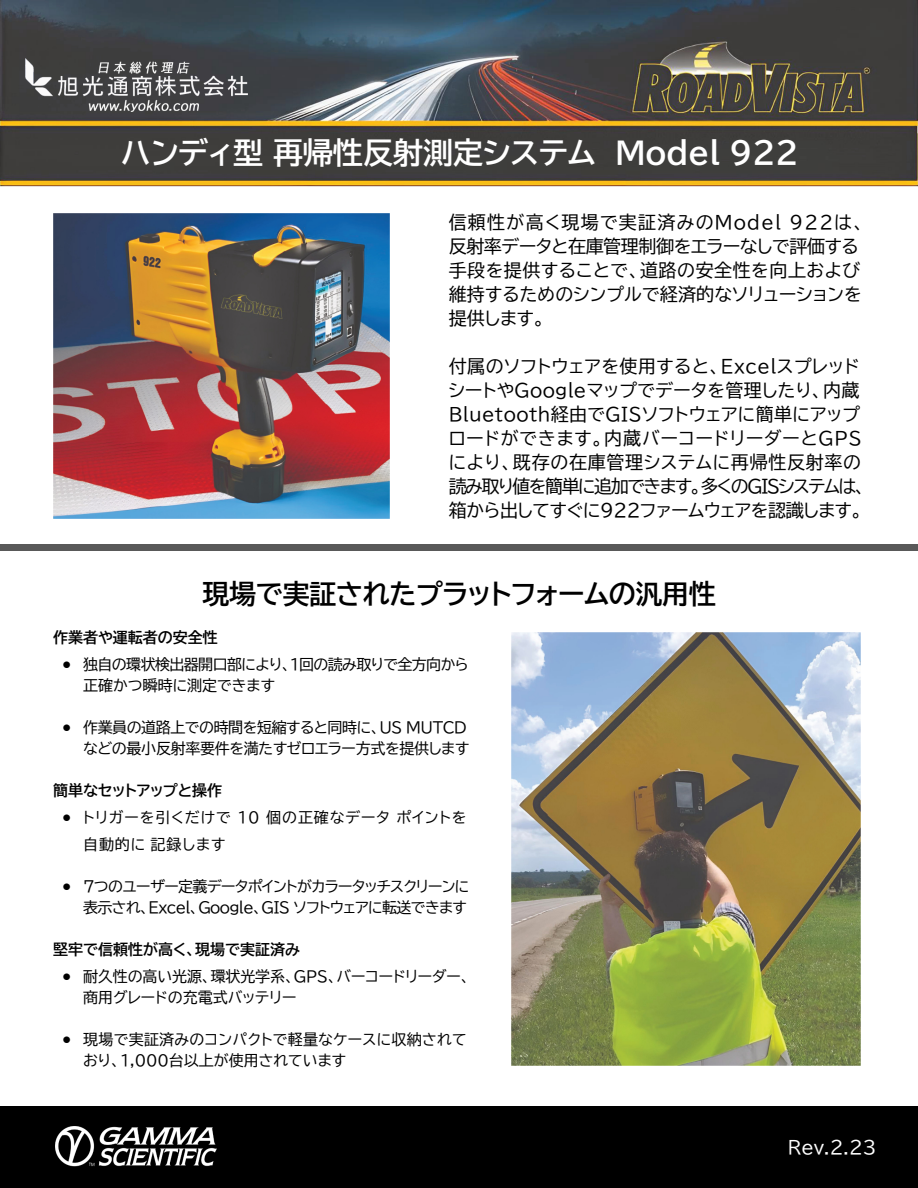
<style>
.page{position:relative;width:918px;height:1188px;background:#fff}
.page>*{position:absolute;margin:0;border:0;box-sizing:border-box;transform-origin:0 0}
.t1{font:30px "BIZ UDP Gothic Bold";color:#fff}
.t2{font:27px "BIZ UDP Gothic Bold";letter-spacing:-.01em;color:#000}
.t3{font:18px/24px "BIZ UDP Gothic";letter-spacing:.02em;color:#000}
.t4{font:18px "BIZ UDP Gothic";color:#fff}
.t5{font:15px/21px "BIZ UDP Gothic";letter-spacing:-.04em;color:#000}
.t6{font:15px/21px "BIZ UDP Gothic";letter-spacing:-.02em;color:#000;text-align:right}
.t7{font:15px/21px "BIZ UDP Gothic";letter-spacing:.02em;color:#000}
.t8{font:15px "BIZ UDP Gothic Bold";color:#000}
.t9{font:15px/27px "BIZ UDP Gothic";letter-spacing:.06em;color:#000}
.s1{font-size:30px}
</style>
<div class="page">
<div style="left:0;top:544px;width:918px;height:7px;background:#595959"></div>
<img style="left:0;top:0;width:918px;height:187px">
<img style="left:248px;top:77px;width:39px;height:23px">
<img style="left:20px;top:36px;width:292px;height:18px">
<img style="left:25px;top:59px;width:223px;height:53px">
<div style="left:0;top:1106px;width:918px;height:82px;background:#000"></div>
<img style="left:56px;top:1127px;width:161px;height:40px">
<img style="left:53px;top:213px;width:337px;height:306px">
<img style="left:511px;top:633px;width:350px;height:433px">
<h1 class="t1" style="left:121px;top:138px;width:678px">ハンディ型再帰性反射測定システム Model 922</h1>
<p class="t3" style="left:449px;top:210px;width:417px">信頼性が高く現場で実証済みのModel 922は、反射率データと在庫管理制御をエラーなしで評価する手段を提供することで、道路の安全性を向上および維持するためのシンプルで経済的なソリューションを提供します。</p>
<p class="t3" style="left:449px;top:354px;width:419px">付属のソフトウェアを使用すると、ExcelスプレッドシートやGoogleマップでデータを管理したり、内蔵<br>Bluetooth経由でGISソフトウェアに簡単にアップロードができます。内蔵バーコードリーダーとGPSにより、既存の在庫管理システムに再帰性反射率の読み取り値を簡単に追加できます。多くのGISシステムは、箱から出してすぐに922ファームウェアを認識します。</p>
<h2 class="t2" style="left:203px;top:581px;width:515px">現場で実証されたプラットフォームの汎用性</h2>
<p class="t8" style="left:53px;top:630px;width:166px">作業者や運転者の安全性</p>
<p class="t5" style="left:83px;top:654px;width:387px;text-indent:-22px"><span class="s1">•</span> 独自の環状検出器開口部により、1回の読み取りで全方向から正確かつ瞬時に測定できます</p>
<p class="t6" style="left:61px;top:717px;width:410px"><span class="s1">•</span> 作業員の道路上での時間を短縮すると同時に、US MUTCDなどの最小反射率要件を満たすゼロエラー方式を提供します</p>
<p class="t8" style="left:53px;top:783px;width:171px">簡単なセットアップと操作</p>
<p class="t9" style="left:83px;top:804px;width:385px;text-indent:-22px"><span class="s1">•</span> トリガーを引くだけで 10 個の正確なデータポイントを自動的に記録します</p>
<p class="t5" style="left:61px;top:876px;width:410px;text-align:right"><span class="s1">•</span> 7つのユーザー定義データポイントがカラータッチスクリーンに表示され、Excel、Google、GIS ソフトウェアに転送できます</p>
<p class="t8" style="left:53px;top:942px;width:249px">堅牢で信頼性が高く、現場で実証済み</p>
<p class="t6" style="left:83px;top:966px;width:388px;text-align:left;text-indent:-22px"><span class="s1">•</span> 耐久性の高い光源、環状光学系、GPS、バーコードリーダー、商用グレードの充電式バッテリー</p>
<p class="t7" style="left:83px;top:1029px;width:385px;text-indent:-22px"><span class="s1">•</span> 現場で実証済みのコンパクトで軽量なケースに収納されており、1,000台以上が使用されています</p>
<p class="t4" style="left:788px;top:1138px;width:90px">Rev.2.23</p>
</div>
